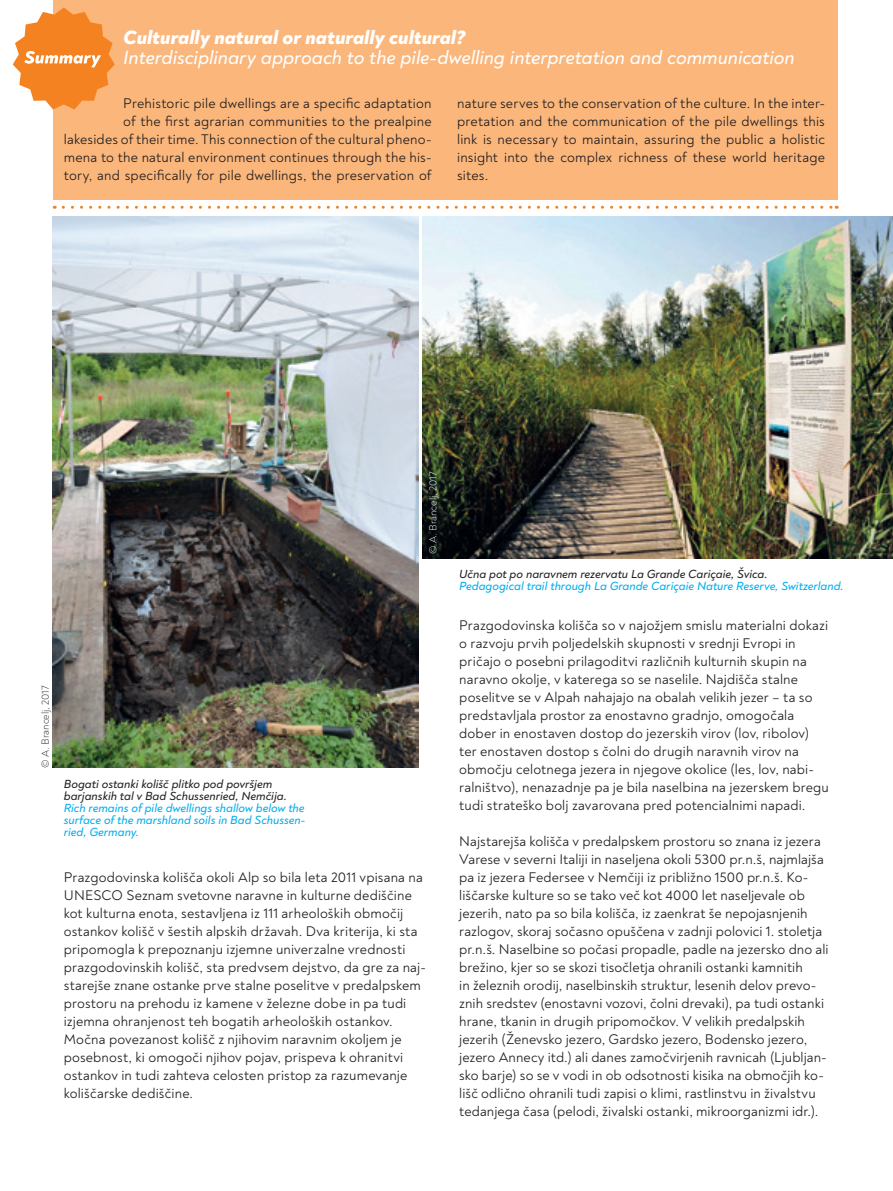
<style>
.page{position:relative;width:893px;height:1191px;background:#fff}
.page>*{position:absolute;margin:0;border:0;box-sizing:border-box;transform-origin:0 0}
.t1{font:italic 500 19.5px "Noah";color:#fff}
.t2{font:italic 800 19.5px "Noah";letter-spacing:.005em;color:#fff}
.t3{font:14.25px/18px "Noah";letter-spacing:.01em;color:#231f20}
.t4{font:italic 500 12px/12px "Noah";color:#00aeef;text-align:justify}
.t5{font:italic 500 12px/12px "Noah";color:#231f20}
.t6{font:300 10.5px "Noah";color:#231f20}
.t7{font:300 10.5px "Noah";color:#fff}
</style>
<div class="page">
<img style="left:53px;top:216px;width:365px;height:551px">
<img style="left:422px;top:216px;width:471px;height:342px">
<div style="left:53px;top:0;width:785px;height:199px;background:#fab67b"></div>
<svg style="left:63px;top:206px;width:774px;height:3px"></svg>
<svg style="left:13px;top:7px;width:102px;height:102px"></svg>
<h1 class="t2" style="left:123px;top:25px;width:344px">Culturally natural or naturally cultural?</h1>
<h1 class="t1" style="left:123px;top:45px;width:673px">Interdisciplinary approach to the pile-dwelling interpretation and communication</h1>
<p class="t3" style="left:64px;top:94px;width:369px;text-align:right">Prehistoric pile dwellings are a specific adaptation<br>of the first agrarian communities to the prealpine<br>lakesides of their time. This connection of the cultural pheno&shy;mena to the natural environment continues through the his&shy;tory, and specifically for pile dwellings, the preservation of</p>
<p class="t3" style="left:457px;top:94px;width:369px;text-align:justify">nature serves to the conservation of the culture. In the inter&shy;pretation and the communication of the pile dwellings this link is necessary to maintain, assuring the public a holistic insight into the complex richness of these world heritage sites.</p>
<p class="t7" style="left:427px;top:554px;width:84px;rotate:-90deg">© A. Brancelj, 2017</p>
<p class="t6" style="left:39px;top:767px;width:84px;rotate:-90deg">© A. Brancelj, 2017</p>
<p class="t5" style="left:64px;top:777px;width:225px">Bogati ostanki kolišč plitko pod površjem barjanskih tal v Bad Schussenried, Nemčija.</p>
<p class="t4" style="left:64px;top:801px;width:243px">Rich remains of pile dwellings shallow below the surface of the marshland soils in Bad Schussen&shy;ried, Germany.</p>
<p class="t3" style="left:64px;top:868px;width:364px">Prazgodovinska kolišča okoli Alp so bila leta 2011 vpisana na UNESCO Seznam svetovne naravne in kulturne dediščine kot kulturna enota, sestavljena iz 111 arheoloških območij ostankov kolišč v šestih alpskih državah. Dva kriterija, ki sta pripomogla k prepoznanju izjemne univerzalne vrednosti prazgodovinskih kolišč, sta predvsem dejstvo, da gre za naj&shy;starejše znane ostanke prve stalne poselitve v predalpskem prostoru na prehodu iz kamene v železne dobe in pa tudi izjemna ohranjenost teh bogatih arheoloških ostankov.<br>Močna povezanost kolišč z njihovim naravnim okoljem je posebnost, ki omogoči njihov pojav, prispeva k ohranitvi ostankov in tudi zahteva celosten pristop za razumevanje koliščarske dediščine.</p>
<p class="t5" style="left:459px;top:568px;width:310px">Učna pot po naravnem rezervatu La Grande Cariçaie, Švica.</p>
<p class="t4" style="left:459px;top:580px;width:386px">Pedagogical trail through La Grande Cariçaie Nature Reserve, Switzerland.</p>
<p class="t3" style="left:459px;top:616px;width:371px">Prazgodovinska kolišča so v najožjem smislu materialni dokazi o razvoju prvih poljedelskih skupnosti v srednji Evropi in pričajo o posebni prilagoditvi različnih kulturnih skupin na naravno okolje, v katerega so se naselile. Najdišča stalne poselitve se v Alpah nahajajo na obalah velikih jezer – ta so predstavljala prostor za enostavno gradnjo, omogočala dober in enostaven dostop do jezerskih virov (lov, ribolov) ter enostaven dostop s čolni do drugih naravnih virov na območju celotnega jezera in njegove okolice (les, lov, nabi&shy;ralništvo), nenazadnje pa je bila naselbina na jezerskem bregu tudi strateško bolj zavarovana pred potencialnimi napadi.</p>
<p class="t3" style="left:459px;top:832px;width:371px">Najstarejša kolišča v predalpskem prostoru so znana iz jezera Varese v severni Italiji in naseljena okoli 5300 pr.n.š, najmlajša pa iz jezera Federsee v Nemčiji iz približno 1500 pr.n.š. Ko&shy;liščarske kulture so se tako več kot 4000 let naseljevale ob jezerih, nato pa so bila kolišča, iz zaenkrat še nepojasnjenih razlogov, skoraj sočasno opuščena v zadnji polovici 1. stoletja pr.n.š. Naselbine so počasi propadle, padle na jezersko dno ali brežino, kjer so se skozi tisočletja ohranili ostanki kamnitih<br>in železnih orodij, naselbinskih struktur, lesenih delov prevo&shy;znih sredstev (enostavni vozovi, čolni drevaki), pa tudi ostanki hrane, tkanin in drugih pripomočkov. V velikih predalpskih jezerih (Ženevsko jezero, Gardsko jezero, Bodensko jezero, jezero Annecy itd.) ali danes zamočvirjenih ravnicah (Ljubljan&shy;sko barje) so se v vodi in ob odsotnosti kisika na območjih ko&shy;lišč odlično ohranili tudi zapisi o klimi, rastlinstvu in živalstvu tedanjega časa (pelodi, živalski ostanki, mikroorganizmi idr.).</p>
</div>
